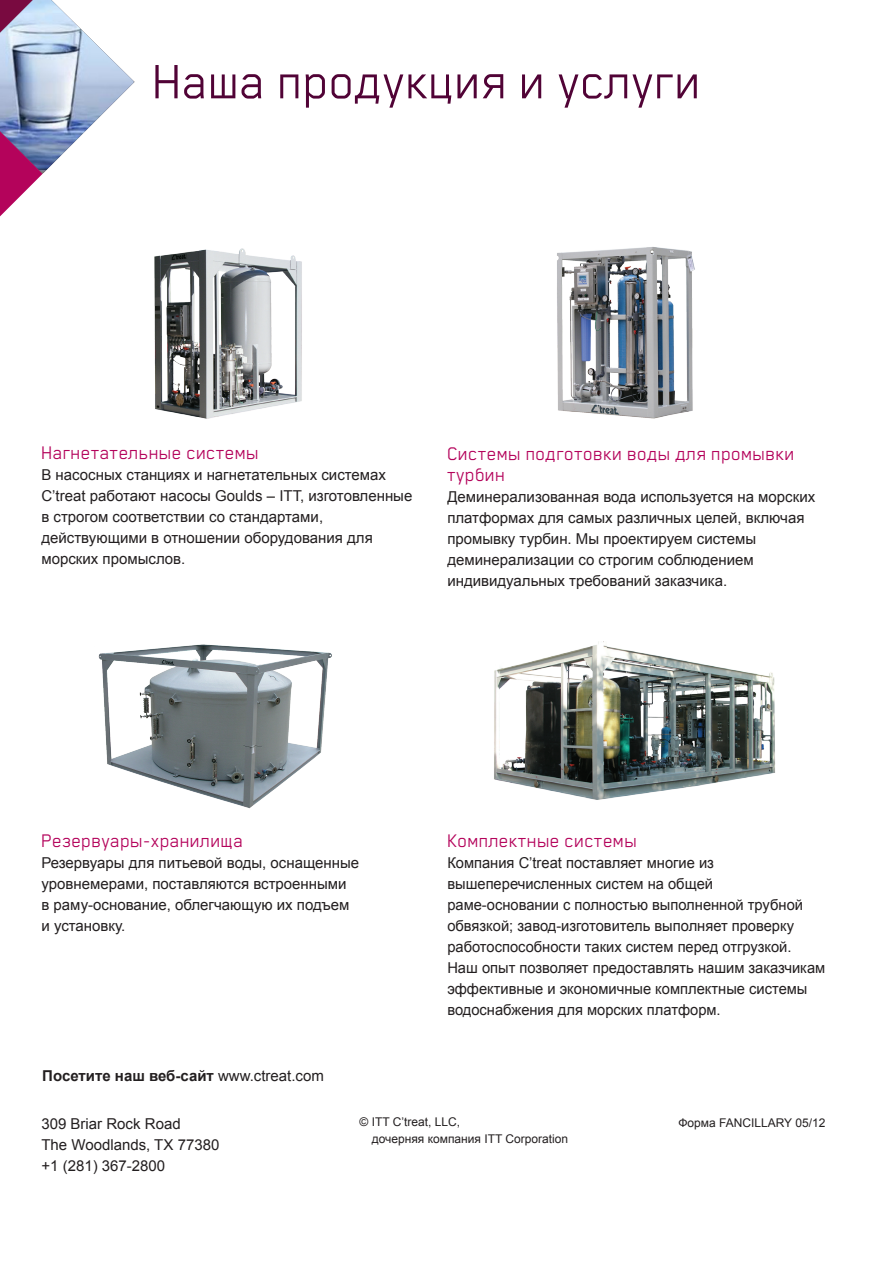
<style>
.page{position:relative;width:893px;height:1263px;background:#fff}
.page>*{position:absolute;margin:0;border:0;box-sizing:border-box;transform-origin:0 0}
.Page_headline_37_40{font:55.5px "Blender Pro";letter-spacing:-.01em;color:#510336}
.Body_text_10_14{font:21px/21px "Blender Pro";color:#b4035b}
.Body_text_10_14-2{font:15px/21px "Arial";color:#231f20}
.Back_cover_text_10_1{font:15px "Arial";color:#231f20}
.Body_text_10_14-3{font:700 15px "Arial";color:#231f20}
.Legal_8_11{font:12px/16.5px "Arial";color:#231f20}
.Body_text_10_14-4{font:12px "Arial";color:#231f20}
.s1{font-weight:400}
</style>
<div class="page">
<img style="left:557px;top:247px;width:138px;height:172px">
<img style="left:154px;top:248px;width:148px;height:171px">
<img style="left:494px;top:642px;width:282px;height:158px">
<img style="left:98px;top:644px;width:234px;height:165px">
<svg style="left:0;top:0;width:134px;height:216px"></svg>
<p class="Page_headline_37_40" style="left:153px;top:51px;width:551px">Наша продукция и услуги</p>
<p class="Body_text_10_14" style="left:41px;top:441px;width:219px">Нагнетательные системы</p>
<p class="Body_text_10_14-2" style="left:41px;top:464px;width:372px">В насосных станциях и нагнетательных системах C’treat работают насосы Goulds – ITT, изготовленные в строгом соответствии со стандартами, действующими в отношении оборудования для морских промыслов.</p>
<p class="Body_text_10_14" style="left:447px;top:443px;width:349px">Системы подготовки воды для промывки турбин</p>
<p class="Body_text_10_14-2" style="left:447px;top:487px;width:369px">Деминерализованная вода используется на морских платформах для самых различных целей, включая промывку турбин. Мы проектируем системы деминерализации со строгим соблюдением индивидуальных требований заказчика.</p>
<p class="Body_text_10_14" style="left:41px;top:829px;width:204px">Резервуары-хранилища</p>
<p class="Body_text_10_14-2" style="left:41px;top:852px;width:319px">Резервуары для питьевой воды, оснащенные уровнемерами, поставляются встроенными<br>в раму-основание, облегчающую их подъем и установку.</p>
<p class="Body_text_10_14" style="left:447px;top:829px;width:192px">Комплектные системы</p>
<p class="Body_text_10_14-2" style="left:447px;top:852px;width:379px">Компания C’treat поставляет многие из вышеперечисленных систем на общей раме-основании с полностью выполненной трубной обвязкой; завод-изготовитель выполняет проверку работоспособности таких систем перед отгрузкой.<br>Наш опыт позволяет предоставлять нашим заказчикам эффективные и экономичные комплектные системы водоснабжения для морских платформ.</p>
<p class="Body_text_10_14-3" style="left:42px;top:1066px;width:283px">Посетите наш веб-сайт <span class="s1">www.ctreat.com</span></p>
<p class="Back_cover_text_10_1" style="left:41px;top:1113px;width:141px">309 Briar Rock Road</p>
<p class="Body_text_10_14-4" style="left:678px;top:1115px;width:149px">Форма FANCILLARY 05/12</p>
<p class="Back_cover_text_10_1" style="left:41px;top:1134px;width:179px">The Woodlands, TX 77380</p>
<p class="Back_cover_text_10_1" style="left:41px;top:1155px;width:125px">+1 (281) 367-2800</p>
<p class="Legal_8_11" style="left:372px;top:1114px;width:198px;text-indent:-12px">© ITT C’treat, LLC,<br>дочерняя компания ITT Corporation</p>
</div>
